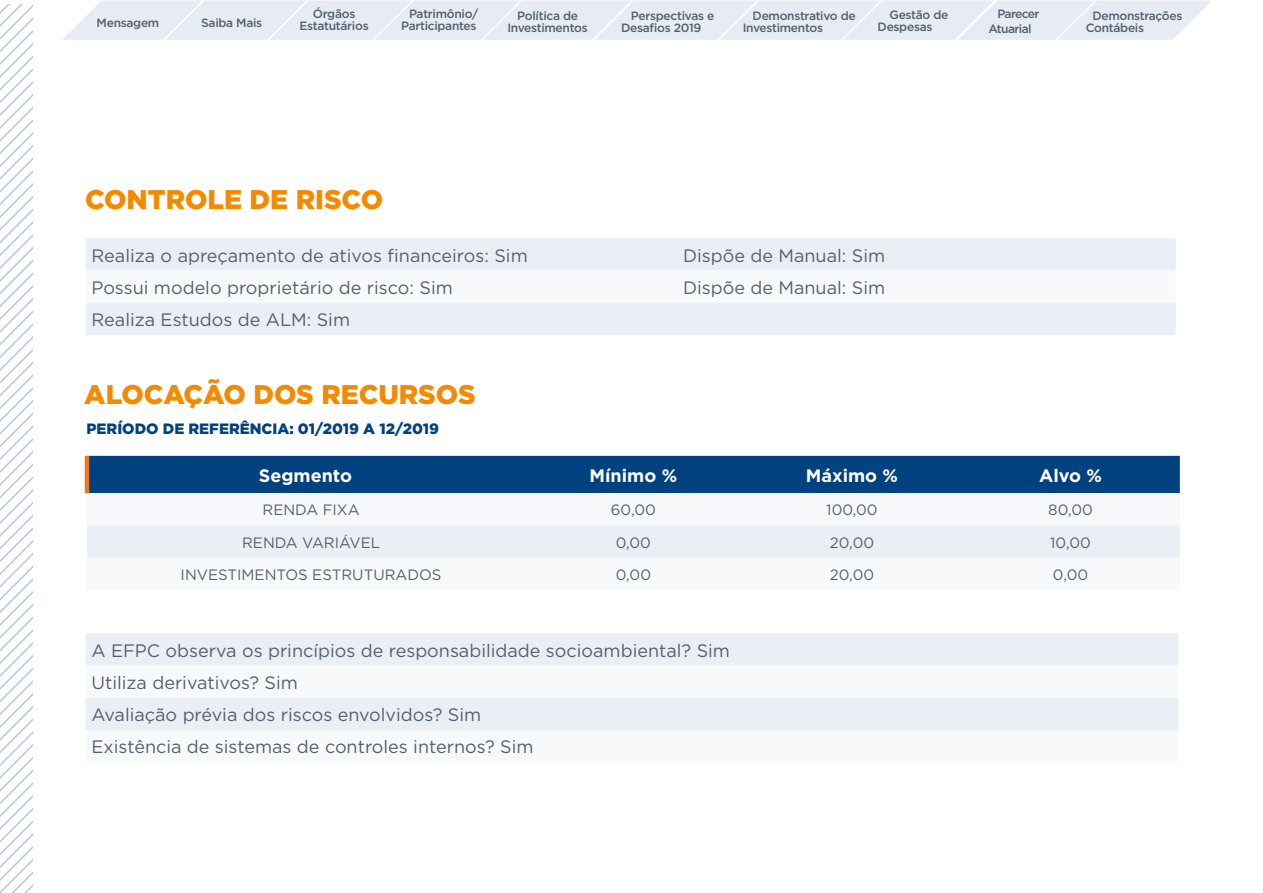
<style>
.page{position:relative;width:1263px;height:893px;background:#fff}
.page>*{position:absolute;margin:0;border:0;box-sizing:border-box;transform-origin:0 0}
.t1{font:900 27px "Gotham";color:#f38a00}
.t2{font:18px/32.2px "Gotham";color:#55616f}
.t3{font:700 18px "Gotham";color:#fff}
.t4{font:15px "Gotham";color:#55616f}
.t5{font:900 15px "Gotham";color:#004280}
.t6{font:500 12px/12px "Gotham";letter-spacing:-.025em;color:#55616f}
.t7{font:500 12px/14.4px "Gotham";letter-spacing:-.05em;color:#55616f}
</style>
<div class="page">
<div style="left:89px;top:456px;width:1091px;height:37px;background:#004280"></div>
<svg style="left:87px;top:493px;width:1093px;height:1px"></svg>
<div style="left:87px;top:525px;width:1093px;height:33px;background:#eceef6"></div>
<hr style="left:85px;top:456px;width:4px;height:37px;background:#ef7622">
<div style="left:85px;top:633px;width:1093px;height:32px;background:#eceef6"></div>
<div style="left:85px;top:698px;width:1093px;height:32px;background:#eceef6"></div>
<div style="left:85px;top:238px;width:1091px;height:97px;background:#eceef6"></div>
<svg style="left:85px;top:271px;width:1091px;height:32px"></svg>
<svg style="left:0;top:4px;width:33px;height:889px"></svg>
<svg style="left:62px;top:0;width:1149px;height:40px;background:#e7ecf4"></svg>
<p class="t6" style="left:300px;top:8px;width:71px;text-align:center">Órgãos<br>Estatutários</p>
<p class="t6" style="left:97px;top:17px;width:64px">Mensagem</p>
<p class="t6" style="left:201px;top:17px;width:63px">Saiba Mais</p>
<p class="t6" style="left:401px;top:7px;width:79px;text-align:right">Patrimônio/<br>Participantes</p>
<p class="t6" style="left:621px;top:9px;width:95px;text-indent:10px">Perspectivas e<br>Desafios 2019</p>
<p class="t6" style="left:1086px;top:9px;width:98px;text-indent:7px">Demonstrações<br>Contábeis</p>
<p class="t6" style="left:507px;top:9px;width:82px;text-align:center">Política de<br>Investimentos</p>
<p class="t6" style="left:877px;top:9px;width:72px;text-indent:12px">Gestão de<br>Despesas</p>
<p class="t7" style="left:988px;top:7px;width:53px;text-indent:9px">Parecer<br>Atuarial</p>
<p class="t6" style="left:743px;top:9px;width:115px;text-indent:10px">Demonstrativo de<br>Investimentos</p>
<h1 class="t1" style="left:85px;top:181px;width:300px">CONTROLE DE RISCO</h1>
<p class="t2" style="left:91px;top:239px;width:438px">Realiza o apreçamento de ativos financeiros: Sim</p>
<p class="t2" style="left:683px;top:239px;width:204px">Dispõe de Manual: Sim</p>
<p class="t2" style="left:91px;top:271px;width:363px">Possui modelo proprietário de risco: Sim</p>
<p class="t2" style="left:683px;top:271px;width:204px">Dispõe de Manual: Sim</p>
<p class="t2" style="left:91px;top:303px;width:260px">Realiza Estudos de ALM: Sim</p>
<h1 class="t1" style="left:84px;top:376px;width:393px">ALOCAÇÃO DOS RECURSOS</h1>
<p class="t5" style="left:87px;top:418px;width:354px">PERÍODO DE REFERÊNCIA: 01/2019 A 12/2019</p>
<p class="t3" style="left:259px;top:463px;width:95px">Segmento</p>
<p class="t3" style="left:590px;top:463px;width:89px">Mínimo %</p>
<p class="t3" style="left:806px;top:463px;width:94px">Máximo %</p>
<p class="t3" style="left:1039px;top:463px;width:64px">Alvo %</p>
<p class="t4" style="left:263px;top:500px;width:98px">RENDA FIXA</p>
<p class="t4" style="left:611px;top:500px;width:46px">60,00</p>
<p class="t4" style="left:826px;top:500px;width:53px">100,00</p>
<p class="t4" style="left:1048px;top:500px;width:46px">80,00</p>
<p class="t4" style="left:242px;top:533px;width:139px">RENDA VARIÁVEL</p>
<p class="t4" style="left:616px;top:533px;width:37px">0,00</p>
<p class="t4" style="left:830px;top:533px;width:46px">20,00</p>
<p class="t4" style="left:1050px;top:533px;width:42px">10,00</p>
<p class="t4" style="left:181px;top:565px;width:262px">INVESTIMENTOS ESTRUTURADOS</p>
<p class="t4" style="left:616px;top:565px;width:37px">0,00</p>
<p class="t4" style="left:830px;top:565px;width:46px">20,00</p>
<p class="t4" style="left:1053px;top:565px;width:37px">0,00</p>
<p class="t2" style="left:91px;top:634px;width:640px">A EFPC observa os princípios de responsabilidade socioambiental? Sim Utiliza derivativos? Sim<br>Avaliação prévia dos riscos envolvidos? Sim<br>Existência de sistemas de controles internos? Sim</p>
</div>
